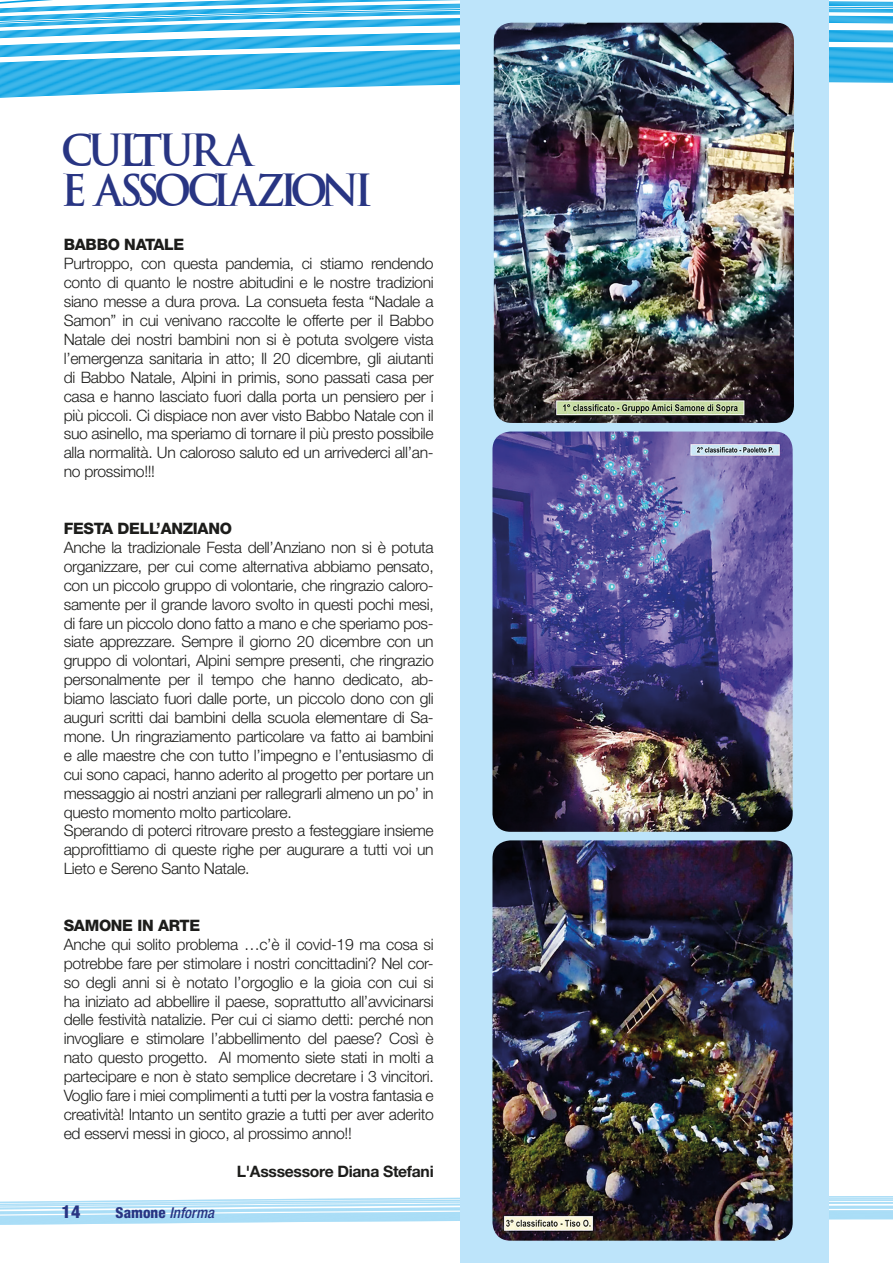
<style>
.page{position:relative;width:893px;height:1263px;background:#fff}
.page>*{position:absolute;margin:0;border:0;box-sizing:border-box;transform-origin:0 0}
.t1{font:33px/39.6px "An Unfortunate Event De Warped";letter-spacing:-.01em;color:#283583}
.t2{font:800 condensed 18px "Helvetica Neue LT Std";color:#283583}
.t3{font:300 15.75px/18.9px "Helvetica Neue LT Std";letter-spacing:-.02em;color:#1d1d1b;text-align:justify}
.t4{font:800 15.75px "Helvetica Neue LT Std";letter-spacing:-.02em;color:#1d1d1b}
.t5{font:700 15.75px "Helvetica Neue LT Std";letter-spacing:-.02em;color:#1d1d1b}
.t6{font:italic 500 condensed 15px "Helvetica Neue LT Std";color:#283583}
.s1{font-weight:800;font-style:normal}
</style>
<div class="page">
<svg style="left:0;top:1196px;width:893px;height:31px"></svg>
<svg style="left:0;top:0;width:893px;height:111px"></svg>
<div style="left:460px;top:0;width:368px;height:1263px;background:#bde4fa"></div>
<img style="left:494px;top:23px;width:300px;height:400px">
<img style="left:492px;top:431px;width:301px;height:401px">
<img style="left:492px;top:840px;width:301px;height:401px">
<h1 class="t1" style="left:64px;top:135px;width:308px">CULTURA<br>E ASSOCIAZIONI</h1>
<p class="t4" style="left:64px;top:235px;width:122px">BABBO NATALE</p>
<p class="t3" style="left:64px;top:254px;width:371px">Purtroppo, con questa pandemia, ci stiamo rendendo conto di quanto le nostre abitudini e le nostre tradizioni siano messe a dura prova. La consueta festa “Nadale a Samon” in cui venivano raccolte le offerte per il Babbo Natale dei nostri bambini non si è potuta svolgere vista l’emergenza sanitaria in atto; Il 20 dicembre, gli aiutanti di Babbo Natale, Alpini in primis, sono passati casa per casa e hanno lasciato fuori dalla porta un pensiero per i più piccoli. Ci dispiace non aver visto Babbo Natale con il suo asinello, ma speriamo di tornare il più presto possibile alla normalità. Un caloroso saluto ed un arrivederci all’an&shy;no prossimo!!!</p>
<p class="t4" style="left:64px;top:519px;width:170px">FESTA DELL’ANZIANO</p>
<p class="t3" style="left:64px;top:537px;width:371px;text-align:left">Anche la tradizionale Festa dell’Anziano non si è potuta organizzare, per cui come alternativa abbiamo pensato, con un piccolo gruppo di volontarie, che ringrazio caloro&shy;samente per il grande lavoro svolto in questi pochi mesi, di fare un piccolo dono fatto a mano e che speriamo pos&shy;siate apprezzare. Sempre il giorno 20 dicembre con un gruppo di volontari, Alpini sempre presenti, che ringrazio personalmente per il tempo che hanno dedicato, ab&shy;biamo lasciato fuori dalle porte, un piccolo dono con gli auguri scritti dai bambini della scuola elementare di Sa&shy;mone. Un ringraziamento particolare va fatto ai bambini e alle maestre che con tutto l’impegno e l’entusiasmo di cui sono capaci, hanno aderito al progetto per portare un messaggio ai nostri anziani per rallegrarli almeno un po’ in questo momento molto particolare.<br>Sperando di poterci ritrovare presto a festeggiare insieme approfittiamo di queste righe per augurare a tutti voi un Lieto e Sereno Santo Natale.</p>
<p class="t4" style="left:64px;top:916px;width:138px">SAMONE IN ARTE</p>
<p class="t3" style="left:64px;top:934px;width:371px">Anche qui solito problema …c’è il covid-19 ma cosa si potrebbe fare per stimolare i nostri concittadini? Nel cor&shy;so degli anni si è notato l’orgoglio e la gioia con cui si ha iniziato ad abbellire il paese, soprattutto all’avvicinarsi delle festività natalizie. Per cui ci siamo detti: perché non invogliare e stimolare l’abbellimento del paese? Così è nato questo progetto. Al momento siete stati in molti a partecipare e non è stato semplice decretare i 3 vincitori.<br>Voglio fare i miei complimenti a tutti per la vostra fantasia e creatività! Intanto un sentito grazie a tutti per aver aderito ed esservi messi in gioco, al prossimo anno!!</p>
<p class="t5" style="left:237px;top:1161px;width:198px">L'Asssessore Diana Stefani</p>
<p class="t2" style="left:62px;top:1201px;width:20px">14</p>
<p class="t6" style="left:116px;top:1204px;width:100px"><span class="s1">Samone</span> Informa</p>
</div>
